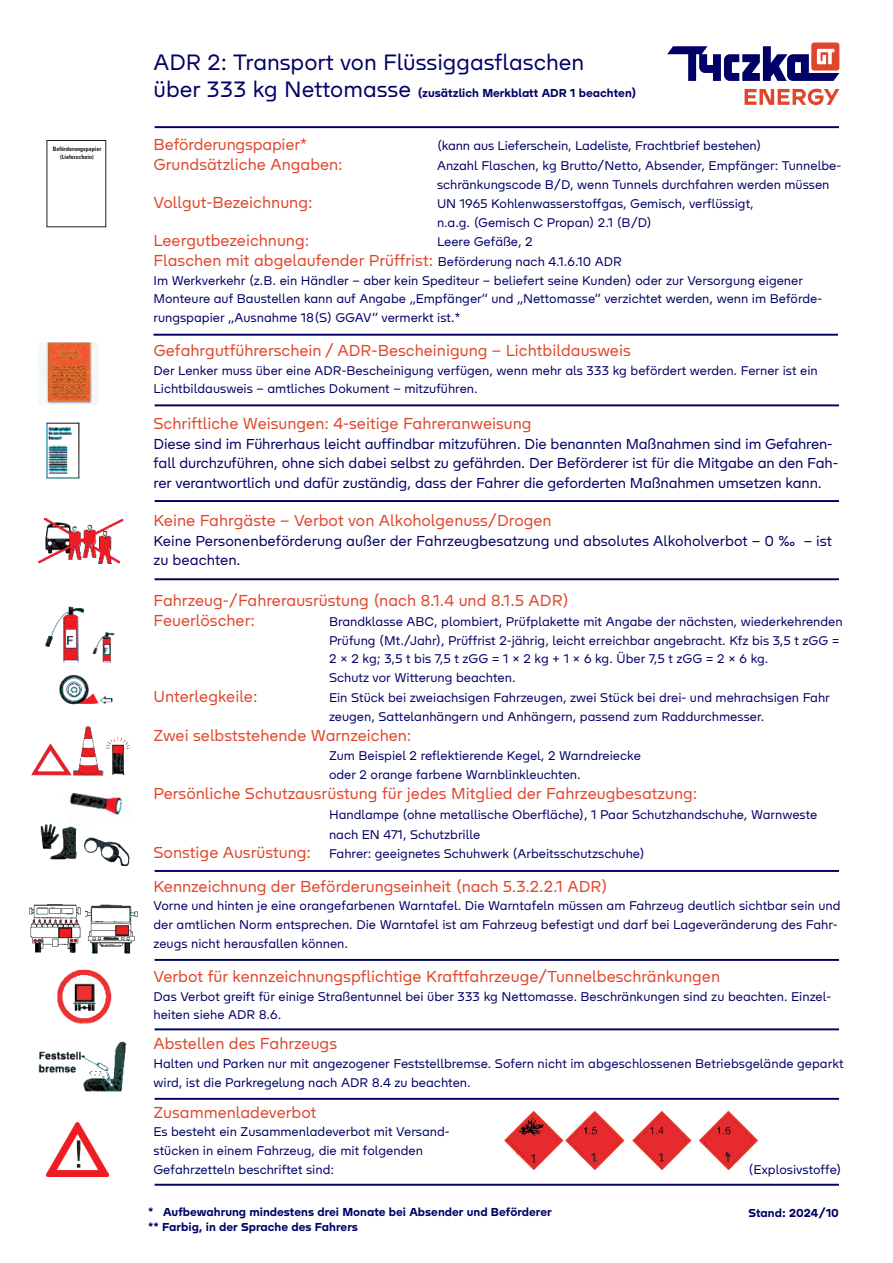
<style>
.page{position:relative;width:893px;height:1263px;background:#fff}
.page>*{position:absolute;margin:0;border:0;box-sizing:border-box;transform-origin:0 0}
.t1{font:23.1px "Tyczka Type";color:#006}
.Absatzformat_1{font:16.5px "Tyczka Type";color:#df462b}
.Absatzformat_2{font:16.5px "Tyczka Type";color:#df462b}
.neu{font:16.5px "Tyczka Type";letter-spacing:-.01em;color:#df462b}
.Absatzformat_1-2{font:15px/19.5px "Tyczka Type";letter-spacing:-.01em;color:#006}
.Absatzformat_1-3{font:13.2px/18.8px "Tyczka Type";color:#006}
.Absatzformat_2-2{font:13.2px/18.8px "Tyczka Type";color:#006}
.neu-2{font:13.2px "Tyczka Type";letter-spacing:-.01em;color:#006}
.t2{font:12.6px "Univers LT Pro 55 Roman";color:#231f20}
.Absatzformat_2-3{font:700 12px "Tyczka Type";color:#006}
.t3{font:700 condensed 6px "Univers LT Pro";color:#231f20}
.s1{font-weight:400;font-size:23.1px}
.s2{font-size:13.2px;color:#006}
.s3{font-size:16.5px;color:#df462b}
</style>
<div class="page">
<img style="left:40px;top:823px;width:90px;height:43px">
<img style="left:39px;top:342px;width:59px;height:62px">
<img style="left:46px;top:422px;width:34px;height:57px">
<img style="left:37px;top:519px;width:87px;height:45px">
<img style="left:45px;top:606px;width:70px;height:57px">
<img style="left:59px;top:675px;width:54px;height:30px">
<img style="left:31px;top:726px;width:100px;height:50px">
<img style="left:61px;top:793px;width:69px;height:38px">
<img style="left:57px;top:969px;width:55px;height:55px">
<img style="left:38px;top:1041px;width:89px;height:51px">
<img style="left:46px;top:1122px;width:63px;height:55px">
<img style="left:85px;top:904px;width:53px;height:50px">
<img style="left:29px;top:904px;width:52px;height:49px">
<img style="left:504px;top:1110px;width:254px;height:61px">
<hr style="left:155px;top:126px;width:684px;height:2px;background:#006">
<hr style="left:153px;top:334px;width:685px;height:2px;background:#006">
<hr style="left:155px;top:404px;width:684px;height:2px;background:#006">
<hr style="left:155px;top:500px;width:684px;height:2px;background:#006">
<hr style="left:155px;top:578px;width:684px;height:2px;background:#006">
<hr style="left:155px;top:870px;width:684px;height:2px;background:#006">
<hr style="left:155px;top:959px;width:684px;height:2px;background:#006">
<hr style="left:155px;top:1028px;width:684px;height:2px;background:#006">
<hr style="left:155px;top:1184px;width:684px;height:2px;background:#006">
<hr style="left:155px;top:1098px;width:684px;height:2px;background:#006">
<svg style="left:745px;top:89px;width:94px;height:16px"></svg>
<svg style="left:667px;top:43px;width:172px;height:38px"></svg>
<p class="t3" style="left:53px;top:146px;width:50px">Beförderungspapier</p>
<p class="t3" style="left:60px;top:153px;width:35px">(Lieferschein)</p>
<p class="t1" style="left:153px;top:48px;width:432px">ADR 2: Transport von Flüssiggasflaschen</p>
<p class="Absatzformat_2-3" style="left:153px;top:86px;width:485px"><span class="s1">über 333 kg Nettomasse</span> (zusätzlich Merkblatt ADR 1 beachten)</p>
<p class="neu" style="left:153px;top:135px;width:155px">Beförderungspapier*</p>
<p class="neu-2" style="left:437px;top:138px;width:326px">(kann aus Lieferschein, Ladeliste, Frachtbrief bestehen)</p>
<p class="Absatzformat_2" style="left:153px;top:154px;width:191px">Grundsätzliche Angaben:</p>
<p class="Absatzformat_2-2" style="left:437px;top:156px;width:406px">Anzahl Flaschen, kg Brutto/Netto, Absender, Empfänger: Tunnelbe&shy;schränkungscode B/D, wenn Tunnels durchfahren werden müssen</p>
<p class="Absatzformat_2" style="left:153px;top:193px;width:161px">Vollgut-Bezeichnung:</p>
<p class="Absatzformat_2-2" style="left:437px;top:194px;width:318px">UN 1965 Kohlenwasserstoffgas, Gemisch, verflüssigt,</p>
<p class="Absatzformat_2-2" style="left:437px;top:213px;width:216px">n.a.g. (Gemisch C Propan) 2.1 (B/D)</p>
<p class="Absatzformat_2" style="left:153px;top:231px;width:157px">Leergutbezeichnung:</p>
<p class="Absatzformat_2-2" style="left:437px;top:232px;width:97px">Leere Gefäße, 2</p>
<p class="Absatzformat_2" style="left:153px;top:250px;width:470px">Flaschen mit abgelaufender Prüffrist: <span class="s2">Beförderung nach 4.1.6.10 ADR</span></p>
<p class="Absatzformat_2-2" style="left:153px;top:271px;width:651px">Im Werkverkehr (z.B. ein Händler - aber kein Spediteur - beliefert seine Kunden) oder zur Versorgung eigener</p>
<p class="Absatzformat_2-2" style="left:153px;top:289px;width:670px">Monteure auf Baustellen kann auf Angabe „Empfänger“ und „Nettomasse“ verzichtet werden, wenn im Beförde&shy;rungspapier „Ausnahme 18(S) GGAV“ vermerkt ist.*</p>
<p class="Absatzformat_1" style="left:153px;top:340px;width:479px">Gefahrgutführerschein / ADR-Bescheinigung - Lichtbildausweis</p>
<p class="Absatzformat_1-3" style="left:153px;top:361px;width:666px">Der Lenker muss über eine ADR-Bescheinigung verfügen, wenn mehr als 333 kg befördert werden. Ferner ist ein<br>Lichtbildausweis - amtliches Dokument - mitzuführen.</p>
<p class="Absatzformat_1" style="left:153px;top:413px;width:380px">Schriftliche Weisungen: 4-seitige Fahreranweisung</p>
<p class="Absatzformat_1-2" style="left:153px;top:433px;width:686px">Diese sind im Führerhaus leicht auffindbar mitzuführen. Die benannten Maßnahmen sind im Gefahren&shy;fall durchzuführen, ohne sich dabei selbst zu gefährden. Der Beförderer ist für die Mitgabe an den Fah&shy;rer verantwortlich und dafür zuständig, dass der Fahrer die geforderten Maßnahmen umsetzen kann.</p>
<p class="Absatzformat_1" style="left:153px;top:511px;width:400px">Keine Fahrgäste - Verbot von Alkoholgenuss/Drogen</p>
<p class="Absatzformat_1-2" style="left:153px;top:531px;width:680px">Keine Personenbeförderung außer der Fahrzeugbesatzung und absolutes Alkoholverbot – 0 ‰ – ist zu beachten.</p>
<p class="Absatzformat_1" style="left:153px;top:591px;width:417px">Fahrzeug-/Fahrerausrüstung (nach 8.1.4 und 8.1.5 ADR)</p>
<p class="Absatzformat_1" style="left:153px;top:610px;width:103px">Feuerlöscher:</p>
<p class="Absatzformat_1-3" style="left:329px;top:612px;width:515px">Brandklasse ABC, plombiert, Prüfplakette mit Angabe der nächsten, wiederkehrenden Prüfung (Mt./Jahr), Prüffrist 2-jährig, leicht erreichbar angebracht. Kfz bis 3,5 t zGG = 2 x 2 kg; 3,5 t bis 7,5 t zGG = 1 x 2 kg + 1 x 6 kg. Über 7,5 t zGG = 2 x 6 kg.<br>Schutz vor Witterung beachten.</p>
<p class="Absatzformat_1" style="left:153px;top:686px;width:106px">Unterlegkeile:</p>
<p class="Absatzformat_1-3" style="left:329px;top:688px;width:502px">Ein Stück bei zweiachsigen Fahrzeugen, zwei Stück bei drei- und mehrachsigen Fahr zeugen, Sattelanhängern und Anhängern, passend zum Raddurchmesser.</p>
<p class="Absatzformat_1" style="left:153px;top:725px;width:259px">Zwei selbststehende Warnzeichen:</p>
<p class="Absatzformat_1-3" style="left:329px;top:746px;width:313px">Zum Beispiel 2 reflektierende Kegel, 2 Warndreiecke</p>
<p class="Absatzformat_1-3" style="left:329px;top:765px;width:253px">oder 2 orange farbene Warnblinkleuchten.</p>
<p class="Absatzformat_1" style="left:153px;top:783px;width:545px">Persönliche Schutzausrüstung für jedes Mitglied der Fahrzeugbesatzung:</p>
<p class="Absatzformat_1-3" style="left:329px;top:805px;width:490px">Handlampe (ohne metallische Oberfläche), 1 Paar Schutzhandschuhe, Warnweste</p>
<p class="Absatzformat_1-3" style="left:329px;top:824px;width:153px">nach EN 471, Schutzbrille</p>
<p class="Absatzformat_1-3" style="left:153px;top:844px;width:493px"><span class="s3">Sonstige Ausrüstung:</span> Fahrer: geeignetes Schuhwerk (Arbeitsschutzschuhe)</p>
<p class="Absatzformat_1" style="left:153px;top:876px;width:456px">Kennzeichnung der Beförderungseinheit (nach 5.3.2.2.1 ADR)</p>
<p class="Absatzformat_1-3" style="left:153px;top:896px;width:688px">Vorne und hinten je eine orangefarbenen Warntafel. Die Warntafeln müssen am Fahrzeug deutlich sichtbar sein und der amtlichen Norm entsprechen. Die Warntafel ist am Fahrzeug befestigt und darf bei Lageveränderung des Fahr&shy;zeugs nicht herausfallen können.</p>
<p class="Absatzformat_1" style="left:153px;top:966px;width:568px">Verbot für kennzeichnungspflichtige Kraftfahrzeuge/Tunnelbeschränkungen</p>
<p class="Absatzformat_1-3" style="left:153px;top:986px;width:679px">Das Verbot greift für einige Straßentunnel bei über 333 kg Nettomasse. Beschränkungen sind zu beachten. Einzel&shy;heiten siehe ADR 8.6.</p>
<p class="Absatzformat_1" style="left:153px;top:1033px;width:185px">Abstellen des Fahrzeugs</p>
<p class="Absatzformat_1-3" style="left:153px;top:1054px;width:692px">Halten und Parken nur mit angezogener Feststellbremse. Sofern nicht im abgeschlossenen Betriebsgelände geparkt wird, ist die Parkregelung nach ADR 8.4 zu beachten.</p>
<p class="Absatzformat_1" style="left:153px;top:1102px;width:165px">Zusammenladeverbot</p>
<p class="Absatzformat_1-3" style="left:153px;top:1122px;width:298px">Es besteht ein Zusammenladeverbot mit Versand-</p>
<p class="Absatzformat_1-3" style="left:153px;top:1141px;width:271px">stücken in einem Fahrzeug, die mit folgenden</p>
<p class="Absatzformat_1-3" style="left:153px;top:1160px;width:182px">Gefahrzetteln beschriftet sind:</p>
<p class="t2" style="left:530px;top:1149px;width:9px">1</p>
<p class="t2" style="left:591px;top:1149px;width:9px">1</p>
<p class="t2" style="left:658px;top:1149px;width:9px">1</p>
<p class="t2" style="left:724px;top:1149px;width:9px">1</p>
<p class="Absatzformat_1-3" style="left:748px;top:1160px;width:95px">(Explosivstoffe)</p>
<p class="Absatzformat_2-3" style="left:148px;top:1204px;width:405px">* Aufbewahrung mindestens drei Monate bei Absender und Beförderer</p>
<p class="Absatzformat_2-3" style="left:148px;top:1219px;width:211px">** Farbig, in der Sprache des Fahrers</p>
<p class="Absatzformat_2-3" style="left:748px;top:1205px;width:92px">Stand: 2024/10</p>
</div>
